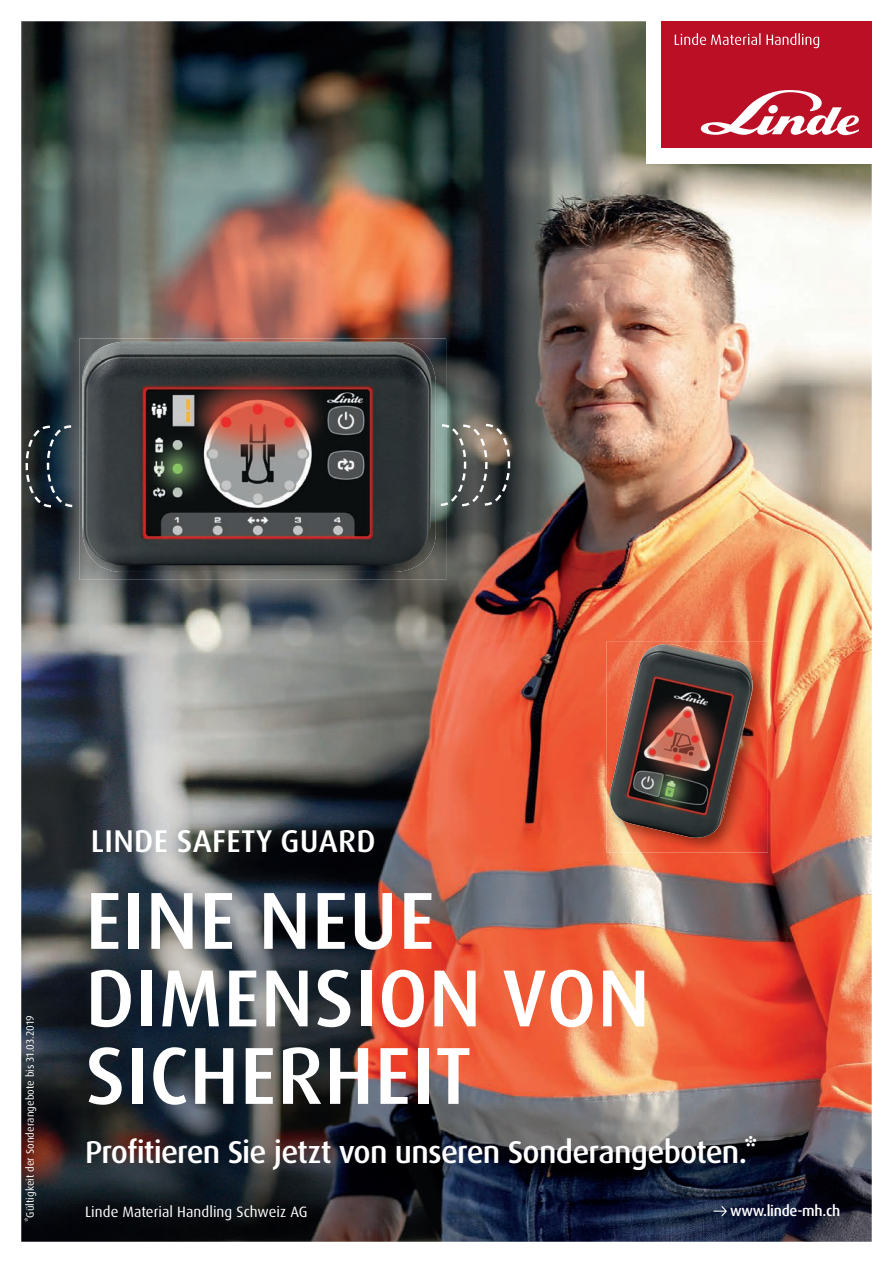
<style>
.page{position:relative;width:893px;height:1263px;background:#fff}
.page>*{position:absolute;margin:0;border:0;box-sizing:border-box;transform-origin:0 0}
.t1{font:500 81px/77.6px "Dax Pro";letter-spacing:.01em;color:#fff}
.t2{font:500 31.5px "Dax Pro";letter-spacing:-.025em;color:#fff}
.t3{font:500 31.5px "Dax Pro";letter-spacing:.01em;color:#fff}
.t4{font:15px "Dax Pro";letter-spacing:.005em;color:#fff}
.t5{font:500 15px "Dax Pro";letter-spacing:-.02em;color:#fff}
.t6{font:10.8px "Dax Pro";letter-spacing:.005em;color:#fff}
</style>
<div class="page">
<img style="left:21px;top:21px;width:851px;height:1221px">
<div style="left:646px;top:0;width:247px;height:163px;background:#fff"></div>
<div style="left:661px;top:21px;width:210px;height:126px;background:#ba0f25"></div>
<svg style="left:701px;top:90px;width:158px;height:45px"></svg>
<svg style="left:675px;top:33px;width:85px;height:12px"></svg>
<svg style="left:766px;top:33px;width:53px;height:15px"></svg>
<svg style="left:712px;top:1205px;width:16px;height:12px"></svg>
<img style="left:79px;top:338px;width:367px;height:242px">
<img style="left:82px;top:342px;width:354px;height:230px">
<img style="left:604px;top:641px;width:164px;height:211px">
<img style="left:610px;top:644px;width:143px;height:194px">
<svg style="left:438px;top:423px;width:80px;height:85px;background:#646862"></svg>
<svg style="left:21px;top:424px;width:54px;height:85px;background:#323e46"></svg>
<p class="t6" style="left:23px;top:1222px;width:208px;rotate:-90deg">*Gültigkeit der Sonderangebote bis 31.03.2019</p>
<p class="t3" style="left:91px;top:820px;width:286px">LINDE SAFETY GUARD</p>
<h1 class="t1" style="left:85px;top:882px;width:566px">EINE NEUE<br>DIMENSION VON<br>SICHERHEIT</h1>
<p class="t2" style="left:85px;top:1131px;width:674px">Profitieren Sie jetzt von unseren Sonderangeboten.*</p>
<p class="t4" style="left:85px;top:1202px;width:224px">Linde Material Handling Schweiz AG</p>
<p class="t5" style="left:730px;top:1201px;width:112px">www.linde-mh.ch</p>
</div>
